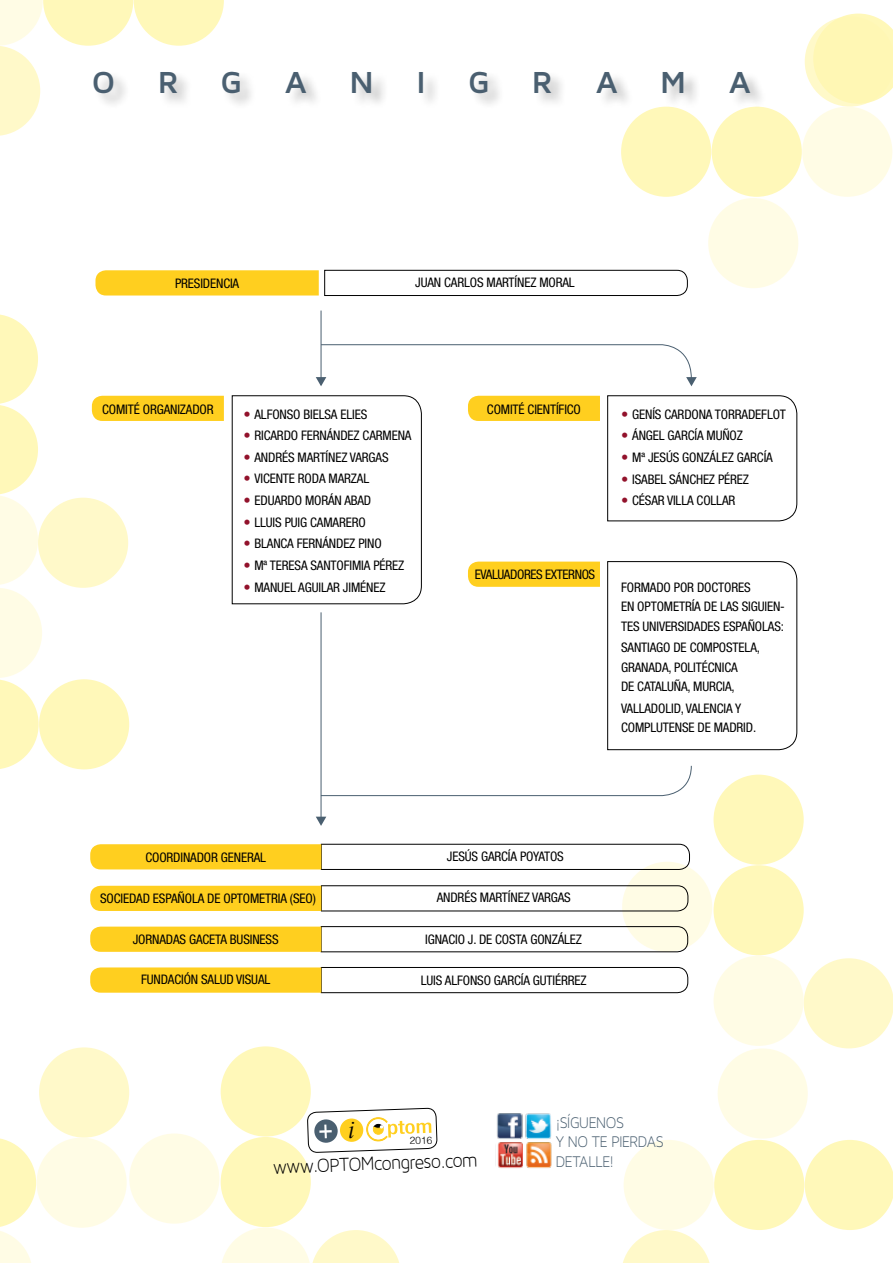
<style>
.page{position:relative;width:893px;height:1263px;background:#fff}
.page>*{position:absolute;margin:0;border:0;box-sizing:border-box;transform-origin:0 0}
.t1{font:700 31.5px "Maven Pro";color:#4a5f70}
.t2{font:20.25px "Maven Pro Light 300";color:#000;scale:.9 1}
.t3{font:16.65px/19.5px "Maven Pro Light 300";letter-spacing:-.025em;color:#4a5f70;scale:.9 1}
.t4{font:condensed 13.2px/21.6px "Helvetica Neue LT Std";letter-spacing:-.01em;color:#000}
.t5{font:condensed 13.2px "Helvetica Neue LT Std";letter-spacing:-.03em;color:#000}
.t6{font:300 10.2px "Helvetica";color:#000}
</style>
<div class="page">
<div style="left:622px;top:862px;width:90px;height:90px;background:#fffce5;border-radius:50%"></div>
<div style="left:804px;top:958px;width:89px;height:90px;background:#fff9c9;border-radius:50%"></div>
<div style="left:713px;top:865px;width:91px;height:90px;background:#fff8b9;border-radius:50%"></div>
<div style="left:713px;top:956px;width:91px;height:90px;background:#fffce5;border-radius:50%"></div>
<div style="left:713px;top:775px;width:91px;height:90px;background:#fff8b9;border-radius:50%"></div>
<div style="left:708px;top:198px;width:90px;height:90px;background:#fffce5;border-radius:50%"></div>
<svg style="left:805px;top:14px;width:88px;height:93px"></svg>
<div style="left:712px;top:107px;width:90px;height:90px;background:#fff8b9;border-radius:50%"></div>
<div style="left:802px;top:107px;width:90px;height:90px;background:#fffce5;border-radius:50%"></div>
<div style="left:621px;top:107px;width:90px;height:90px;background:#fff8b9;border-radius:50%"></div>
<div style="left:718px;top:1048px;width:90px;height:90px;background:#fffce5;border-radius:50%"></div>
<svg style="left:623px;top:1230px;width:87px;height:33px"></svg>
<div style="left:714px;top:1140px;width:90px;height:90px;background:#fff8b9;border-radius:50%"></div>
<div style="left:624px;top:1140px;width:90px;height:90px;background:#fffce5;border-radius:50%"></div>
<svg style="left:805px;top:1140px;width:88px;height:90px"></svg>
<div style="left:39px;top:1047px;width:90px;height:90px;background:#fff9c9;border-radius:50%"></div>
<svg style="left:0;top:1138px;width:36px;height:125px"></svg>
<div style="left:37px;top:1137px;width:90px;height:91px;background:#fffce5;border-radius:50%"></div>
<svg style="left:0;top:0;width:224px;height:136px"></svg>
<div style="left:129px;top:1133px;width:90px;height:91px;background:#fffce5;border-radius:50%"></div>
<div style="left:221px;top:1137px;width:90px;height:90px;background:#fff8b9;border-radius:50%"></div>
<svg style="left:222px;top:1227px;width:177px;height:36px"></svg>
<div style="left:221px;top:1046px;width:90px;height:90px;background:#fff8b9;border-radius:50%"></div>
<div style="left:38px;top:498px;width:90px;height:90px;background:#fff9c9;border-radius:50%"></div>
<svg style="left:0;top:314px;width:42px;height:455px"></svg>
<div style="left:39px;top:679px;width:90px;height:90px;background:#fff8b9;border-radius:50%"></div>
<div style="left:94px;top:71px;width:673px;height:39px;background:#000;opacity:.27"></div>
<svg style="left:607px;top:561px;width:190px;height:189px"></svg>
<div style="left:92px;top:396px;width:132px;height:25px;background:#ffcf1f"></div>
<div style="left:468px;top:396px;width:132px;height:25px;background:#ffcf1f"></div>
<div style="left:468px;top:562px;width:132px;height:25px;background:#ffcf1f"></div>
<hr style="left:321px;top:311px;width:1px;height:74px;background:#4a5f70">
<svg style="left:322px;top:765px;width:370px;height:31px"></svg>
<hr style="left:321px;top:612px;width:1px;height:209px;background:#4a5f70">
<svg style="left:95px;top:270px;width:593px;height:26px"></svg>
<svg style="left:90px;top:844px;width:600px;height:26px"></svg>
<svg style="left:90px;top:885px;width:598px;height:26px"></svg>
<svg style="left:90px;top:926px;width:598px;height:26px"></svg>
<svg style="left:90px;top:967px;width:598px;height:26px"></svg>
<img style="left:497px;top:1113px;width:55px;height:26px">
<img style="left:497px;top:1142px;width:55px;height:26px">
<svg style="left:316px;top:344px;width:381px;height:42px"></svg>
<svg style="left:316px;top:817px;width:10px;height:9px"></svg>
<svg style="left:232px;top:395px;width:190px;height:209px"></svg>
<svg style="left:607px;top:395px;width:190px;height:126px"></svg>
<svg style="left:307px;top:1108px;width:130px;height:45px"></svg>
<h1 class="t1" style="left:92px;top:62px;width:25px">O</h1>
<h1 class="t1" style="left:158px;top:62px;width:22px">R</h1>
<h1 class="t1" style="left:220px;top:62px;width:23px">G</h1>
<h1 class="t1" style="left:285px;top:62px;width:24px">A</h1>
<h1 class="t1" style="left:349px;top:62px;width:26px">N</h1>
<h1 class="t1" style="left:417px;top:62px;width:11px">I</h1>
<h1 class="t1" style="left:468px;top:62px;width:23px">G</h1>
<h1 class="t1" style="left:532px;top:62px;width:22px">R</h1>
<h1 class="t1" style="left:596px;top:62px;width:24px">A</h1>
<h1 class="t1" style="left:660px;top:62px;width:28px">M</h1>
<h1 class="t1" style="left:729px;top:62px;width:24px">A</h1>
<p class="t4" style="left:175px;top:272px;width:66px">PRESIDENCIA</p>
<p class="t4" style="left:415px;top:271px;width:161px">JUAN CARLOS MARTÍNEZ MORAL</p>
<p class="t4" style="left:102px;top:398px;width:113px">COMITÉ ORGANIZADOR</p>
<p class="t4" style="left:487px;top:398px;width:95px">COMITÉ CIENTÍFICO</p>
<p class="t4" style="left:254px;top:403px;width:26px">ALFONSO</p>
<p class="t4" style="left:304px;top:403px;width:14px">BIELSA</p>
<p class="t4" style="left:340px;top:403px;width:12px">ELIES</p>
<p class="t4" style="left:254px;top:425px;width:14px">RICARDO</p>
<p class="t4" style="left:301px;top:425px;width:8px">FERN</p>
<p class="t4" style="left:327px;top:425px;width:14px">ÁNDEZ</p>
<p class="t4" style="left:363px;top:425px;width:15px">CARMENA</p>
<p class="t4" style="left:254px;top:446px;width:60px">ANDRÉS MARTÍNEZ</p>
<p class="t4" style="left:350px;top:446px;width:33px">VARGAS</p>
<p class="t4" style="left:254px;top:468px;width:13px">VICENTE</p>
<p class="t4" style="left:298px;top:468px;width:15px">RODA</p>
<p class="t4" style="left:329px;top:468px;width:17px">MARZAL</p>
<p class="t4" style="left:254px;top:490px;width:14px">EDUARDO</p>
<p class="t4" style="left:305px;top:490px;width:54px">MORÁN ABAD</p>
<p class="t4" style="left:254px;top:511px;width:12px">LLUIS</p>
<p class="t4" style="left:285px;top:511px;width:41px">PUI G CAMARERO</p>
<p class="t4" style="left:254px;top:533px;width:15px">BLANCA</p>
<p class="t4" style="left:297px;top:533px;width:8px">FERN</p>
<p class="t4" style="left:322px;top:533px;width:14px">ÁNDEZ</p>
<p class="t4" style="left:358px;top:533px;width:13px">PINO</p>
<p class="t4" style="left:254px;top:554px;width:29px">Mª TERESA</p>
<p class="t4" style="left:310px;top:554px;width:15px">SANTO</p>
<p class="t4" style="left:344px;top:554px;width:12px">FIMIA</p>
<p class="t4" style="left:373px;top:554px;width:20px">PÉREZ</p>
<p class="t4" style="left:254px;top:576px;width:17px">MANUEL</p>
<p class="t4" style="left:298px;top:576px;width:20px">AGUILAR</p>
<p class="t4" style="left:343px;top:576px;width:31px">JIMÉNEZ</p>
<p class="t5" style="left:475px;top:567px;width:122px">EVALUADORES EXTERNOS</p>
<p class="t4" style="left:632px;top:403px;width:7px">GENÍS</p>
<p class="t4" style="left:664px;top:403px;width:15px">CARDONA</p>
<p class="t4" style="left:715px;top:403px;width:14px">TORRADE</p>
<p class="t4" style="left:761px;top:403px;width:13px">FLOT</p>
<p class="t4" style="left:632px;top:425px;width:43px">ÁNGEL GARCÍA</p>
<p class="t4" style="left:706px;top:425px;width:31px">MUÑOZ</p>
<p class="t4" style="left:632px;top:446px;width:58px">Mª JESÚS GONZ</p>
<p class="t4" style="left:710px;top:446px;width:35px">ÁLEZ GARCÍA</p>
<p class="t4" style="left:632px;top:468px;width:10px">ISABEL</p>
<p class="t4" style="left:632px;top:468px;width:105px;text-indent:37px">SÁNCHEZ PÉREZ<br>CÉSAR VILLA</p>
<p class="t4" style="left:697px;top:490px;width:14px">COLLAR</p>
<p class="t4" style="left:621px;top:576px;width:8px">FORMADO</p>
<p class="t4" style="left:674px;top:576px;width:8px">POR</p>
<p class="t4" style="left:697px;top:576px;width:15px">DOCTORES</p>
<p class="t4" style="left:621px;top:595px;width:31px">EN OPTOMETRÍA</p>
<p class="t4" style="left:704px;top:595px;width:61px">DE LAS SIGUIEN</p>
<p class="t4" style="left:780px;top:595px;width:6px">-</p>
<p class="t4" style="left:621px;top:615px;width:29px">TES UNIVERSIDADES</p>
<p class="t4" style="left:723px;top:615px;width:8px">ESPA</p>
<p class="t4" style="left:748px;top:615px;width:15px">ÑOLAS</p>
<p class="t4" style="left:781px;top:615px;width:5px">:</p>
<p class="t4" style="left:621px;top:637px;width:14px">SANTIA</p>
<p class="t4" style="left:656px;top:637px;width:48px">GO DE COMPOSTELA</p>
<p class="t4" style="left:757px;top:637px;width:5px">,</p>
<p class="t4" style="left:621px;top:656px;width:8px">GRANADA</p>
<p class="t4" style="left:669px;top:656px;width:47px">, POLITÉCNICA</p>
<p class="t4" style="left:621px;top:676px;width:30px">DE CATALU</p>
<p class="t4" style="left:674px;top:676px;width:36px">ÑA, MURCIA</p>
<p class="t4" style="left:731px;top:676px;width:5px">,</p>
<p class="t4" style="left:621px;top:697px;width:13px">VALLADOLID</p>
<p class="t4" style="left:681px;top:697px;width:18px">, VALENCIA</p>
<p class="t4" style="left:735px;top:697px;width:8px">Y</p>
<p class="t4" style="left:621px;top:717px;width:8px">COMPLUTENSE</p>
<p class="t4" style="left:697px;top:717px;width:24px">DE MADRID</p>
<p class="t4" style="left:753px;top:717px;width:5px">.</p>
<p class="t4" style="left:145px;top:846px;width:122px">COORDINADOR GENERAL</p>
<p class="t4" style="left:447px;top:845px;width:42px">JESÚS GARCÍA</p>
<p class="t4" style="left:520px;top:845px;width:26px">POYATOS</p>
<p class="t4" style="left:100px;top:887px;width:217px">SOCIEDAD ESPAÑOLA DE OPTOMETRIA (SEO)</p>
<p class="t4" style="left:437px;top:887px;width:60px">ANDRÉS MARTÍNEZ</p>
<p class="t4" style="left:532px;top:887px;width:33px">VARGAS</p>
<p class="t4" style="left:133px;top:928px;width:147px">JORNADAS GACETA BUSINESS</p>
<p class="t4" style="left:425px;top:929px;width:17px">IGNACIO</p>
<p class="t4" style="left:468px;top:929px;width:42px">J. DE COSTA</p>
<p class="t4" style="left:530px;top:929px;width:8px">GONZ</p>
<p class="t4" style="left:558px;top:929px;width:14px">ÁLEZ</p>
<p class="t4" style="left:141px;top:968px;width:131px">FUNDACIÓN SALUD VISUAL</p>
<p class="t4" style="left:421px;top:969px;width:50px">LUIS ALFONSO</p>
<p class="t4" style="left:494px;top:969px;width:7px">GARCÍA</p>
<p class="t4" style="left:533px;top:969px;width:7px">GUTI</p>
<p class="t4" style="left:555px;top:969px;width:14px">ÉRREZ</p>
<p class="t6" style="left:409px;top:1132px;width:24px;rotate:-2deg">2016</p>
<h2 class="t2" style="left:273px;top:1156px;width:229px;rotate:-2deg">WWW.OPTOMCONGRESO.COM</h2>
<p class="t3" style="left:556px;top:1112px;width:111px">¡SÍGUENOS<br>Y NO TE PIERDAS<br>DETALLE!</p>
</div>
